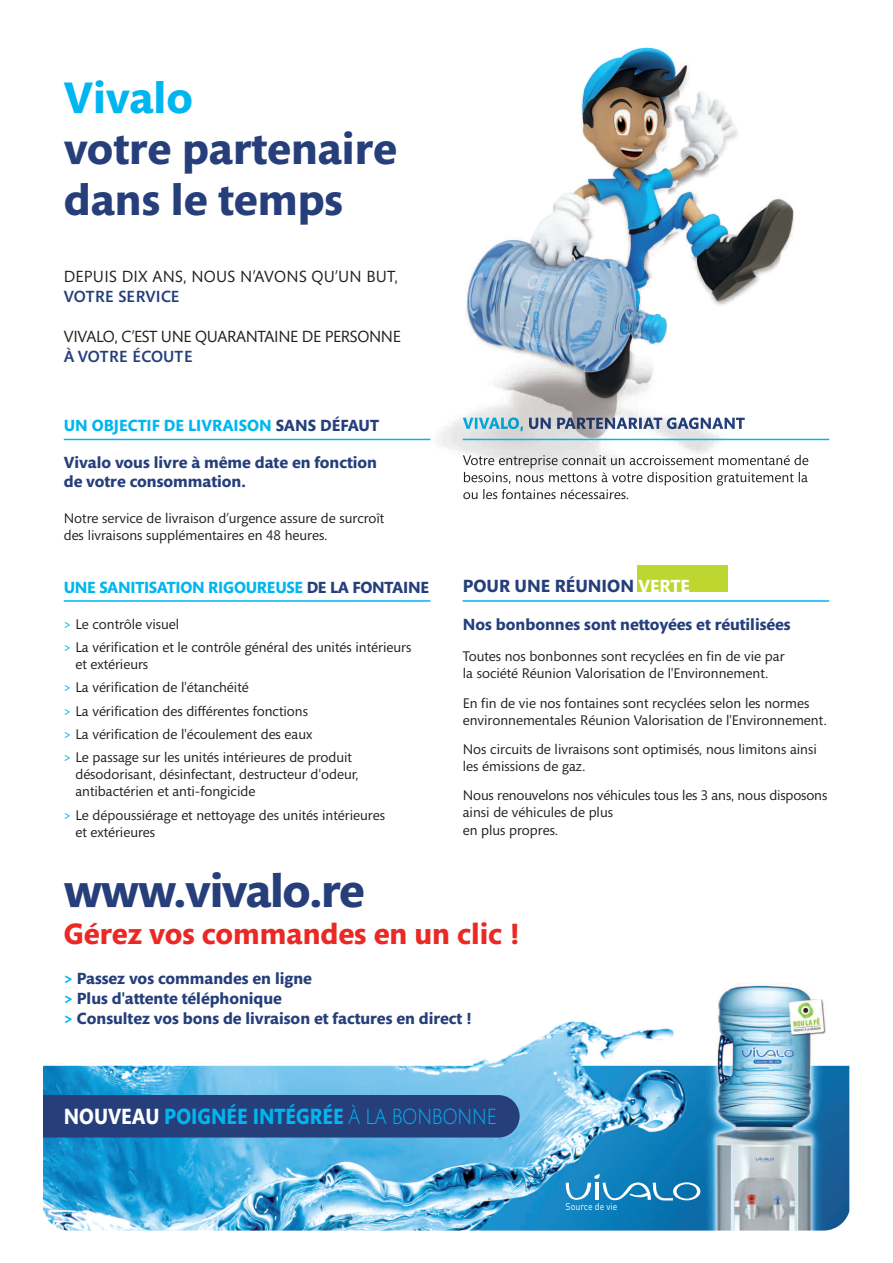
<style>
.page{position:relative;width:893px;height:1263px;background:#fff}
.page>*{position:absolute;margin:0;border:0;box-sizing:border-box;transform-origin:0 0}
.t1{font:700 48px "Mundo Sans Std";letter-spacing:-.03em;color:#263f7b}
.t2{font:700 45px/51px "Mundo Sans Std";color:#263f7b}
.t3{font:700 45px "Mundo Sans Std";color:#00b6f0}
.t4{font:700 30px "Mundo Sans Std";color:#ea2924}
.t5{font:700 22.5px "Mundo Sans Std";color:#00b6f0;scale:.9 1}
.t6{font:700 18px "Mundo Sans Std";color:#263f7b}
.t7{font:700 16.5px/19.8px "Mundo Sans Std";color:#263f7b}
.t8{font:700 16.5px "Mundo Sans Std";letter-spacing:-.015em;color:#00b6f0}
.t9{font:16.5px "Mundo Sans Std";letter-spacing:-.02em;color:#231f20}
.t10{font:16.5px "Mundo Sans Std";letter-spacing:.015em;color:#231f20}
.t11{font:500 16.5px "Mundo Sans Std";letter-spacing:.005em;color:#263f7b}
.t12{font:14.25px/17.1px "Mundo Sans Std";color:#231f20}
.t13{font:9.75px "DIN";color:#fff;scale:.9 1}
.s1{color:#263f7b}
.s2{color:#00b6f0}
.s3{color:#fff}
.s4{font-weight:300}
</style>
<div class="page">
<div style="left:638px;top:566px;width:90px;height:26px;background:#bed630"></div>
<img style="left:413px;top:47px;width:396px;height:450px">
<img style="left:463px;top:417px;width:60px;height:14px">
<img style="left:529px;top:418px;width:125px;height:11px">
<img style="left:463px;top:455px;width:82px;height:13px">
<img style="left:464px;top:472px;width:95px;height:12px">
<img style="left:463px;top:489px;width:87px;height:8px">
<hr style="left:64px;top:439px;width:366px;height:1px;background:#00b6f0">
<hr style="left:64px;top:600px;width:366px;height:2px;background:#00b6f0">
<hr style="left:463px;top:600px;width:366px;height:2px;background:#00b6f0">
<hr style="left:463px;top:439px;width:366px;height:1px;background:#00b6f0">
<img style="left:43px;top:983px;width:806px;height:247px">
<svg style="left:566px;top:1174px;width:134px;height:28px;background:#3993c5"></svg>
<div style="left:2px;top:1095px;width:518px;height:42px;background:#263f7b;border-radius:21px"></div>
<div style="left:0;top:1054px;width:43px;height:202px;background:#fff"></div>
<h2 class="t3" style="left:64px;top:82px;width:131px">Vivalo</h2>
<h2 class="t2" style="left:64px;top:128px;width:334px">votre partenaire dans le temps</h2>
<p class="t10" style="left:64px;top:271px;width:336px">DEPUIS DIX ANS, NOUS N’AVONS QU’UN BUT,</p>
<p class="t11" style="left:64px;top:291px;width:117px">VOTRE SERVICE</p>
<p class="t9" style="left:64px;top:331px;width:338px">VIVALO, C’EST UNE QUARANTAINE DE PERSONNE</p>
<p class="t11" style="left:64px;top:350px;width:130px">À VOTRE ÉCOUTE</p>
<p class="t8" style="left:64px;top:419px;width:317px">UN OBJECTIF DE LIVRAISON <span class="s1">SANS DÉFAUT</span></p>
<p class="t7" style="left:64px;top:454px;width:315px">Vivalo vous livre à même date en fonction de votre consommation.</p>
<p class="t12" style="left:64px;top:511px;width:322px">Notre service de livraison d’urgence assure de surcroît des livraisons supplémentaires en 48 heures.</p>
<p class="t8" style="left:64px;top:581px;width:367px">UNE SANITISATION RIGOUREUSE <span class="s1">DE LA FONTAINE</span></p>
<p class="t12" style="left:64px;top:614px;width:349px;line-height:23.2px"><span class="s2">&gt;</span> Le contrôle visuel<br><span class="s2">&gt;</span> La vérification et le contrôle général des unités intérieurs</p>
<p class="t12" style="left:64px;top:654px;width:290px;line-height:23.2px;text-indent:12px">et extérieurs<br><span class="s2">&gt;</span> La vérification de l'étanchéité<br><span class="s2">&gt;</span> La vérification des différentes fonctions<br><span class="s2">&gt;</span> La vérification de l'écoulement des eaux<br><span class="s2">&gt;</span> Le passage sur les unités intérieures de produit</p>
<p class="t12" style="left:75px;top:767px;width:285px">désodorisant, désinfectant, destructeur d'odeur, antibactérien et anti-fongicide</p>
<p class="t12" style="left:75px;top:808px;width:311px;text-indent:-12px"><span class="s2">&gt;</span> Le dépoussiérage et nettoyage des unités intérieures et extérieures</p>
<p class="t12" style="left:463px;top:487px;width:168px">ou les fontaines nécessaires.</p>
<p class="t6" style="left:463px;top:580px;width:229px">POUR UNE RÉUNION <span class="s3">VERTE</span></p>
<p class="t7" style="left:463px;top:617px;width:329px">Nos bonbonnes sont nettoyées et réutilisées</p>
<p class="t12" style="left:463px;top:649px;width:323px">Toutes nos bonbonnes sont recyclées en fin de vie par la société Réunion Valorisation de l'Environnement.</p>
<p class="t12" style="left:463px;top:696px;width:366px">En fin de vie nos fontaines sont recyclées selon les normes environnementales Réunion Valorisation de l'Environnement.</p>
<p class="t12" style="left:463px;top:742px;width:356px">Nos circuits de livraisons sont optimisés, nous limitons ainsi les émissions de gaz.</p>
<p class="t12" style="left:463px;top:789px;width:366px">Nous renouvelons nos véhicules tous les 3 ans, nous disposons ainsi de véhicules de plus<br>en plus propres.</p>
<h1 class="t1" style="left:64px;top:875px;width:302px">www.vivalo.re</h1>
<h3 class="t4" style="left:64px;top:924px;width:458px">Gérez vos commandes en un clic !</h3>
<p class="t7" style="left:64px;top:971px;width:410px"><span class="s2">&gt;</span> Passez vos commandes en ligne<br><span class="s2">&gt;</span> Plus d'attente téléphonique<br><span class="s2">&gt;</span> Consultez vos bons de livraison et factures en direct !</p>
<h3 class="t5" style="left:64px;top:1109px;width:482px"><span class="s3">NOUVEAU</span> POIGNÉE INTÉGRÉE <span class="s4">À LA BONBONNE</span></h3>
<p class="t13" style="left:566px;top:1201px;width:59px">Source de vie</p>
</div>
